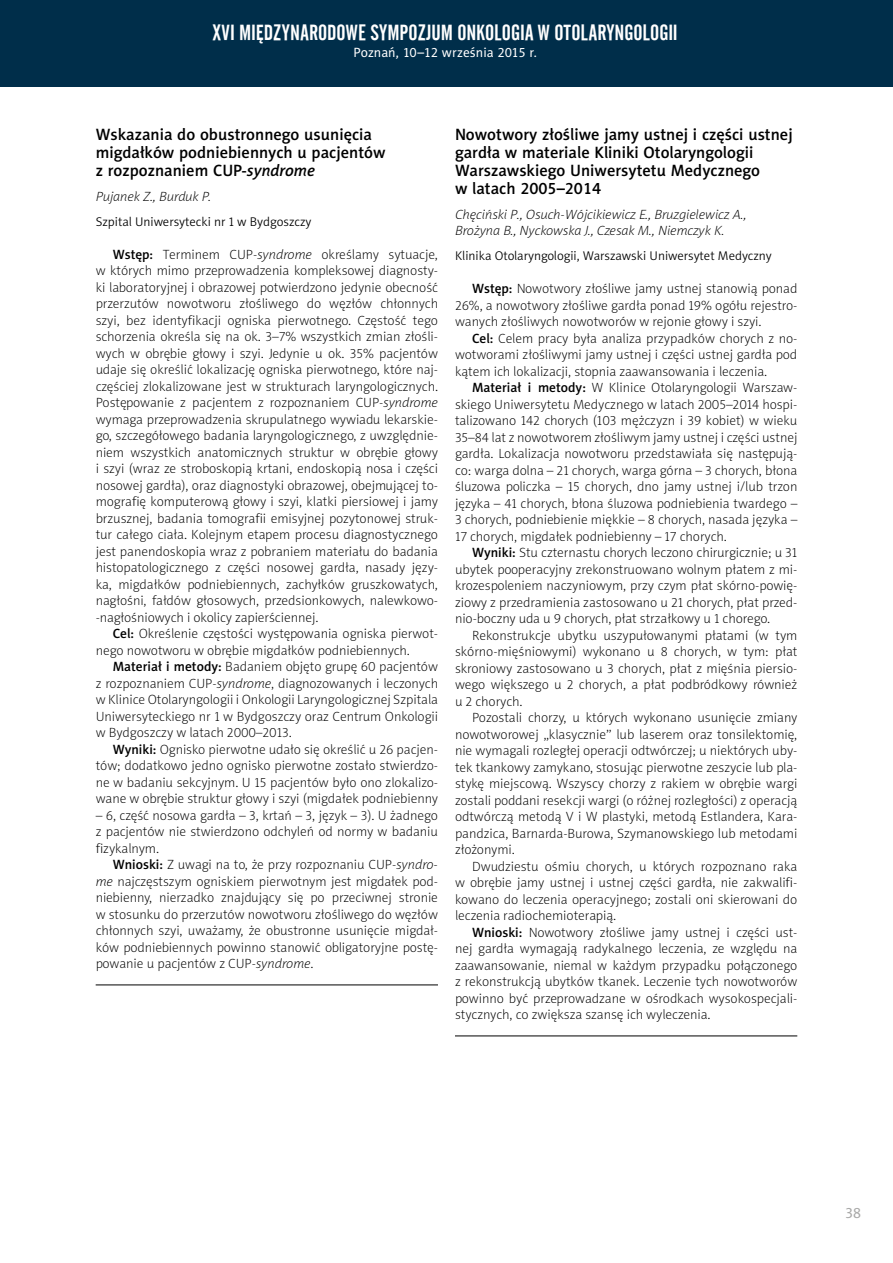
<style>
.page{position:relative;width:893px;height:1263px;background:#fff}
.page>*{position:absolute;margin:0;border:0;box-sizing:border-box;transform-origin:0 0}
.t1{font:21.75px "Alternate Gothic No 2 EU Normal";letter-spacing:.005em;color:#fff}
.t2{font:16.5px/18px "Naomi Sans EFN Medium";color:#000}
.t3{font:15px "Naomi Sans EFNPS";color:#a8a8a7}
.t4{font:13.5px/16.5px "Naomi Sans EFN Thin";color:#000;text-align:justify}
.t5{font:italic 13.5px/16.5px "Naomi Sans EFN Thin";color:#000}
.t6{font:13.5px "Naomi Sans EFN";color:#fff}
.t7{font:12.75px "Naomi Sans EFNTT Light";color:#000}
.s1{font-style:italic}
.s2{font-family:"Naomi Sans EFN Medium"}
</style>
<div class="page">
<div style="left:0;top:0;width:893px;height:87px;background:#002e4a"></div>
<hr style="left:96px;top:985px;width:342px;height:1px;background:#000">
<hr style="left:455px;top:1036px;width:342px;height:1px;background:#000">
<h1 class="t1" style="left:213px;top:21px;width:467px">XVI MIĘDZYNARODOWE SYMPOZJUM ONKOLOGIA W OTOLARYNGOLOGII</h1>
<p class="t6" style="left:354px;top:44px;width:185px">Poznań, 10–12 września 2015 r.</p>
<p class="t2" style="left:96px;top:125px;width:291px">Wskazania do obustronnego usunięcia migdałków podniebiennych u pacjentów z rozpoznaniem CUP-<span class="s1">syndrome</span></p>
<p class="t5" style="left:96px;top:188px;width:117px">Pujanek Z., Burduk P.</p>
<p class="t7" style="left:96px;top:214px;width:217px">Szpital Uniwersytecki nr 1 w Bydgoszczy</p>
<p class="t4" style="left:96px;top:246px;width:344px;text-indent:17px"><span class="s2">Wstęp:</span> Terminem CUP-<span class="s1">syndrome</span> określamy sytuacje, w których mimo przeprowadzenia kompleksowej diagnosty&shy;ki laboratoryjnej i obrazowej potwierdzono jedynie obecność przerzutów nowotworu złośliwego do węzłów chłonnych szyi, bez identyfikacji ogniska pierwotnego. Częstość tego schorzenia określa się na ok. 3–7% wszystkich zmian złośli&shy;wych w obrębie głowy i szyi. Jedynie u ok. 35% pacjentów udaje się określić lokalizację ogniska pierwotnego, które naj&shy;częściej zlokalizowane jest w strukturach laryngologicznych.<br>Postępowanie z pacjentem z rozpoznaniem CUP-<span class="s1">syndrome </span>wymaga przeprowadzenia skrupulatnego wywiadu lekarskie&shy;go, szczegółowego badania laryngologicznego, z uwzględnie&shy;niem wszystkich anatomicznych struktur w obrębie głowy i szyi (wraz ze stroboskopią krtani, endoskopią nosa i części nosowej gardła), oraz diagnostyki obrazowej, obejmującej to&shy;mografię komputerową głowy i szyi, klatki piersiowej i jamy brzusznej, badania tomografii emisyjnej pozytonowej struk&shy;tur całego ciała. Kolejnym etapem procesu diagnostycznego jest panendoskopia wraz z pobraniem materiału do badania histopatologicznego z części nosowej gardła, nasady języ&shy;ka, migdałków podniebiennych, zachyłków gruszkowatych, nagłośni, fałdów głosowych, przedsionkowych, nalewkowo--nagłośniowych i okolicy zapierściennej.</p>
<p class="t4" style="left:96px;top:625px;width:344px;text-indent:17px"><span class="s2">Cel:</span> Określenie częstości występowania ogniska pierwot&shy;nego nowotworu w obrębie migdałków podniebiennych.</p>
<p class="t4" style="left:96px;top:658px;width:344px;text-indent:17px"><span class="s2">Materiał i metody:</span> Badaniem objęto grupę 60 pacjentów z rozpoznaniem CUP-<span class="s1">syndrome</span>, diagnozowanych i leczonych w Klinice Otolaryngologii i Onkologii Laryngologicznej Szpitala Uniwersyteckiego nr 1 w Bydgoszczy oraz Centrum Onkologii w Bydgoszczy w latach 2000–2013.</p>
<p class="t4" style="left:96px;top:741px;width:344px;text-indent:17px"><span class="s2">Wyniki:</span> Ognisko pierwotne udało się określić u 26 pacjen&shy;tów; dodatkowo jedno ognisko pierwotne zostało stwierdzo&shy;ne w badaniu sekcyjnym. U 15 pacjentów było ono zlokalizo&shy;wane w obrębie struktur głowy i szyi (migdałek podniebienny</p>
<p class="t4" style="left:96px;top:807px;width:344px">– 6, część nosowa gardła – 3, krtań – 3, język – 3). U żadnego z pacjentów nie stwierdzono odchyleń od normy w badaniu fizykalnym.</p>
<p class="t4" style="left:96px;top:856px;width:344px;text-indent:17px"><span class="s2">Wnioski:</span> Z uwagi na to, że przy rozpoznaniu CUP-<span class="s1">syndro&shy;me</span> najczęstszym ogniskiem pierwotnym jest migdałek pod&shy;niebienny, nierzadko znajdujący się po przeciwnej stronie w stosunku do przerzutów nowotworu złośliwego do węzłów chłonnych szyi, uważamy, że obustronne usunięcie migdał&shy;ków podniebiennych powinno stanowić obligatoryjne postę&shy;powanie u pacjentów z CUP-<span class="s1">syndrome</span>.</p>
<p class="t2" style="left:455px;top:125px;width:339px">Nowotwory złośliwe jamy ustnej i części ustnej gardła w materiale Kliniki Otolaryngologii Warszawskiego Uniwersytetu Medycznego<br>w latach 2005–2014</p>
<p class="t5" style="left:455px;top:206px;width:293px">Chęciński P., Osuch-Wójcikiewicz E., Bruzgielewicz A.,<br>Brożyna B., Nyckowska J., Czesak M., Niemczyk K.</p>
<p class="t7" style="left:455px;top:249px;width:318px">Klinika Otolaryngologii, Warszawski Uniwersytet Medyczny</p>
<p class="t4" style="left:455px;top:280px;width:344px;text-indent:17px"><span class="s2">Wstęp:</span> Nowotwory złośliwe jamy ustnej stanowią ponad 26%, a nowotwory złośliwe gardła ponad 19% ogółu rejestro&shy;wanych złośliwych nowotworów w rejonie głowy i szyi.</p>
<p class="t4" style="left:455px;top:330px;width:344px;text-indent:17px"><span class="s2">Cel:</span> Celem pracy była analiza przypadków chorych z no&shy;wotworami złośliwymi jamy ustnej i części ustnej gardła pod kątem ich lokalizacji, stopnia zaawansowania i leczenia.</p>
<p class="t4" style="left:455px;top:379px;width:344px;text-indent:17px"><span class="s2">Materiał i metody:</span> W Klinice Otolaryngologii Warszaw&shy;skiego Uniwersytetu Medycznego w latach 2005–2014 hospi&shy;talizowano 142 chorych (103 mężczyzn i 39 kobiet) w wieku 35–84 lat z nowotworem złośliwym jamy ustnej i części ustnej gardła. Lokalizacja nowotworu przedstawiała się następują&shy;co: warga dolna – 21 chorych, warga górna – 3 chorych, błona śluzowa policzka – 15 chorych, dno jamy ustnej i/lub trzon języka – 41 chorych, błona śluzowa podniebienia twardego – 3 chorych, podniebienie miękkie – 8 chorych, nasada języka – 17 chorych, migdałek podniebienny – 17 chorych.</p>
<p class="t4" style="left:455px;top:544px;width:344px;text-indent:17px"><span class="s2">Wyniki:</span> Stu czternastu chorych leczono chirurgicznie; u 31 ubytek pooperacyjny zrekonstruowano wolnym płatem z mi&shy;krozespoleniem naczyniowym, przy czym płat skórno-powię&shy;ziowy z przedramienia zastosowano u 21 chorych, płat przed&shy;nio-boczny uda u 9 chorych, płat strzałkowy u 1 chorego.</p>
<p class="t4" style="left:455px;top:627px;width:344px;text-indent:17px">Rekonstrukcje ubytku uszypułowanymi płatami (w tym skórno-mięśniowymi) wykonano u 8 chorych, w tym: płat skroniowy zastosowano u 3 chorych, płat z mięśnia piersio&shy;wego większego u 2 chorych, a płat podbródkowy również u 2 chorych.</p>
<p class="t4" style="left:455px;top:709px;width:344px;text-indent:17px">Pozostali chorzy, u których wykonano usunięcie zmiany nowotworowej „klasycznie” lub laserem oraz tonsilektomię, nie wymagali rozległej operacji odtwórczej; u niektórych uby&shy;tek tkankowy zamykano, stosując pierwotne zeszycie lub pla&shy;stykę miejscową. Wszyscy chorzy z rakiem w obrębie wargi zostali poddani resekcji wargi (o różnej rozległości) z operacją odtwórczą metodą V i W plastyki, metodą Estlandera, Kara&shy;pandzica, Barnarda-Burowa, Szymanowskiego lub metodami złożonymi.</p>
<p class="t4" style="left:455px;top:858px;width:344px;text-indent:17px">Dwudziestu ośmiu chorych, u których rozpoznano raka w obrębie jamy ustnej i ustnej części gardła, nie zakwalifi&shy;kowano do leczenia operacyjnego; zostali oni skierowani do leczenia radiochemioterapią.</p>
<p class="t4" style="left:455px;top:924px;width:344px;text-indent:17px"><span class="s2">Wnioski:</span> Nowotwory złośliwe jamy ustnej i części ust&shy;nej gardła wymagają radykalnego leczenia, ze względu na zaawansowanie, niemal w każdym przypadku połączonego z rekonstrukcją ubytków tkanek. Leczenie tych nowotworów powinno być przeprowadzane w ośrodkach wysokospecjali&shy;stycznych, co zwiększa szansę ich wyleczenia.</p>
<p class="t3" style="left:846px;top:1205px;width:17px">38</p>
</div>
